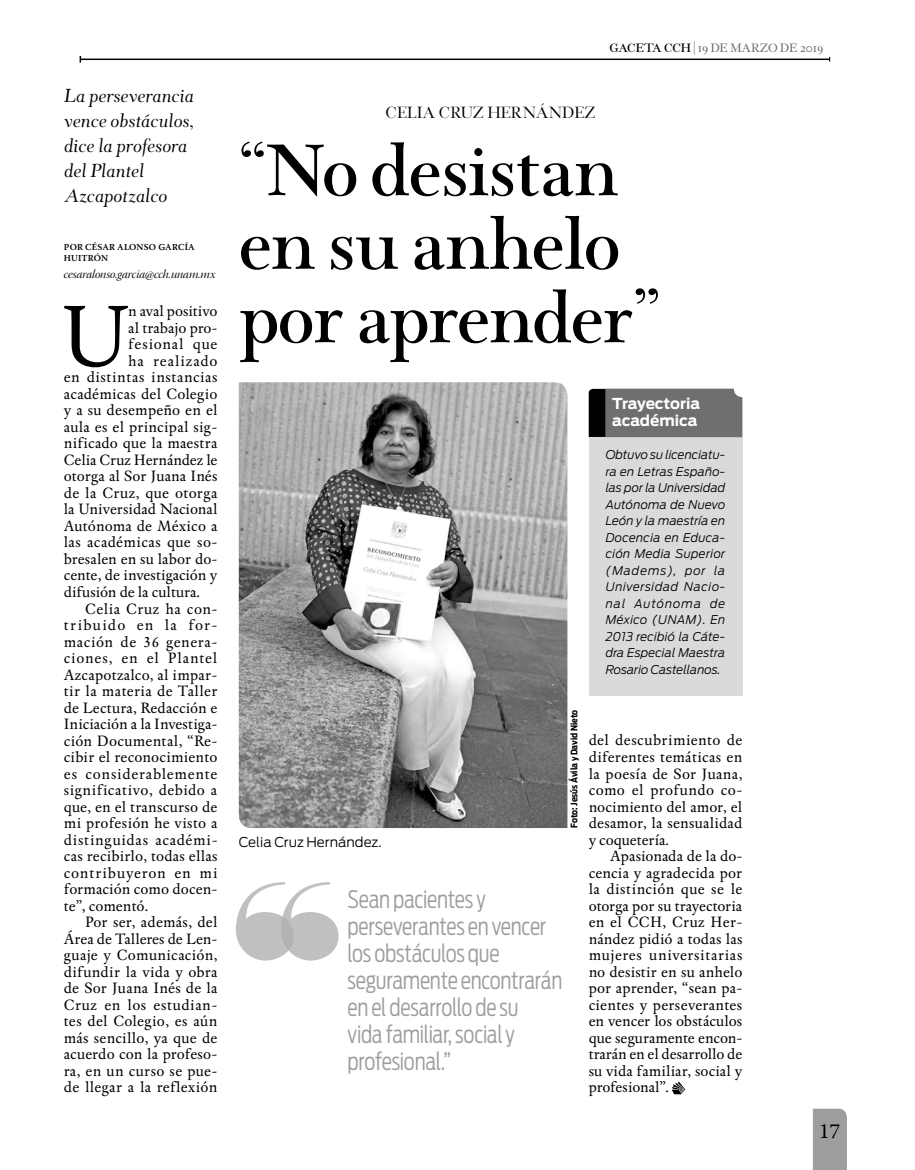
<style>
.page{position:relative;width:915px;height:1170px;background:#fff}
.page>*{position:absolute;margin:0;border:0;box-sizing:border-box;transform-origin:0 0}
.t1{font:90.9px "Warnock Pro";color:#000}
.t2{font:600 81px/73.5px "Wessex";letter-spacing:-.02em;color:#000}
.t3{font:300 24px/27px "Antenna Cond";letter-spacing:-.015em;color:#9d9d9c;scale:.91 1}
.t4{font:italic 21px/25.2px "Wessex";color:#000}
.t5{font:21px "Warnock Pro";color:#000}
.t6{font:18px "Wessex Roman Titling";color:#000}
.t7{font:15.75px/16.5px "Espinosa Nova";letter-spacing:.01em;color:#000;text-align:justify}
.t8{font:15.75px "Espinosa Nova";letter-spacing:.035em;color:#000}
.t9{font:15.75px "Espinosa Nova";letter-spacing:-.01em;color:#000}
.t10{font:15.75px "Espinosa Nova";letter-spacing:.05em;color:#000}
.t11{font:15.75px "Espinosa Nova";letter-spacing:.045em;color:#000}
.t12{font:15.75px "Espinosa Nova";letter-spacing:.04em;color:#000}
.t13{font:15.75px "Espinosa Nova";letter-spacing:.03em;color:#000}
.t14{font:15.75px "Espinosa Nova";letter-spacing:.075em;color:#000}
.t15{font:15.75px "Espinosa Nova";letter-spacing:.055em;color:#000}
.t16{font:700 15px/16.5px "Antenna";letter-spacing:-.005em;color:#fff}
.t17{font:13.5px "Wessex";color:#646363}
.t18{font:300 13.5px "Antenna";color:#000}
.t19{font:italic 300 12px/16.5px "Antenna";color:#000;text-align:justify}
.t20{font:12px "Warnock Pro It Disp";letter-spacing:-.01em;color:#000}
.t21{font:600 9.15px/10.9px "Warnock Pro";letter-spacing:.015em;color:#000}
.t22{font:700 9px "Antenna Cond";color:#000}
.s1{font-weight:600;color:#000}
</style>
<div class="page">
<div style="left:812px;top:1108px;width:34px;height:61px;background:#9d9d9c"></div>
<hr style="left:80px;top:59px;width:749px;height:1px;background:#000">
<img style="left:239px;top:382px;width:328px;height:446px">
<svg style="left:236px;top:882px;width:102px;height:78px"></svg>
<svg style="left:671px;top:1081px;width:14px;height:13px"></svg>
<div style="left:588px;top:437px;width:154px;height:259px;background:#dadada"></div>
<svg style="left:588px;top:388px;width:154px;height:49px;background:#676767"></svg>
<h3 class="t4" style="left:64px;top:83px;width:131px">La perseverancia vence obstáculos, dice la profesora del Plantel<br>Azcapotzalco</h3>
<p class="t21" style="left:64px;top:241px;width:132px">POR CÉSAR ALONSO GARCÍA<br>HUITRÓN</p>
<p class="t20" style="left:64px;top:267px;width:153px">cesaralonso.garcia@cch.unam.mx</p>
<h1 class="t1" style="left:61px;top:281px;width:68px">U</h1>
<p class="t7" style="left:128px;top:303px;width:91px">n aval positivo</p>
<p class="t7" style="left:128px;top:320px;width:91px">al trabajo pro-</p>
<p class="t11" style="left:128px;top:335px;width:91px">fesional que</p>
<p class="t15" style="left:128px;top:352px;width:91px">ha realizado</p>
<p class="t8" style="left:64px;top:368px;width:155px">en distintas instancias</p>
<p class="t7" style="left:64px;top:386px;width:155px">académicas del Colegio</p>
<p class="t7" style="left:64px;top:402px;width:155px">y a su desempeño en el</p>
<p class="t7" style="left:64px;top:419px;width:155px">aula es el principal sig-</p>
<p class="t7" style="left:64px;top:435px;width:155px">nificado que la maestra</p>
<p class="t7" style="left:64px;top:452px;width:155px">Celia Cruz Hernández le</p>
<p class="t7" style="left:64px;top:468px;width:155px">otorga al Sor Juana Inés</p>
<p class="t7" style="left:64px;top:485px;width:155px">de la Cruz, que otorga</p>
<p class="t7" style="left:64px;top:501px;width:155px">la Universidad Nacional</p>
<p class="t7" style="left:64px;top:518px;width:155px">Autónoma de México a</p>
<p class="t7" style="left:64px;top:534px;width:155px">las académicas que so-</p>
<p class="t7" style="left:64px;top:551px;width:155px">bresalen en su labor do-</p>
<p class="t9" style="left:64px;top:566px;width:155px">cente, de investigación y</p>
<p class="t7" style="left:64px;top:584px;width:138px">difusión de la cultura.</p>
<p class="t8" style="left:85px;top:599px;width:134px">Celia Cruz ha con-</p>
<p class="t14" style="left:64px;top:616px;width:155px">tribuido en la for-</p>
<p class="t13" style="left:64px;top:632px;width:155px">mación de 36 genera-</p>
<p class="t10" style="left:64px;top:649px;width:155px">ciones, en el Plantel</p>
<p class="t7" style="left:64px;top:666px;width:155px">Azcapotzalco, al impar-</p>
<p class="t7" style="left:64px;top:683px;width:155px">tir la materia de Taller</p>
<p class="t7" style="left:64px;top:699px;width:155px">de Lectura, Redacción e</p>
<p class="t7" style="left:64px;top:716px;width:155px">Iniciación a la Investiga-</p>
<p class="t7" style="left:64px;top:732px;width:155px">ción Documental, “Re-</p>
<p class="t7" style="left:64px;top:749px;width:155px">cibir el reconocimiento</p>
<p class="t12" style="left:64px;top:764px;width:155px">es considerablemente</p>
<p class="t8" style="left:64px;top:781px;width:155px">significativo, debido a</p>
<p class="t7" style="left:64px;top:798px;width:155px">que, en el transcurso de</p>
<p class="t7" style="left:64px;top:815px;width:155px">mi profesión he visto a</p>
<p class="t11" style="left:64px;top:830px;width:155px">distinguidas académi-</p>
<p class="t7" style="left:64px;top:848px;width:155px">cas recibirlo, todas ellas</p>
<p class="t10" style="left:64px;top:863px;width:155px">contribuyeron en mi</p>
<p class="t7" style="left:64px;top:881px;width:155px">formación como docen-</p>
<p class="t9" style="left:64px;top:896px;width:86px">te”, comentó.</p>
<p class="t7" style="left:85px;top:914px;width:134px">Por ser, además, del</p>
<p class="t9" style="left:64px;top:929px;width:155px">Área de Talleres de Len-</p>
<p class="t7" style="left:64px;top:947px;width:155px">guaje y Comunicación,</p>
<p class="t7" style="left:64px;top:963px;width:155px">difundir la vida y obra</p>
<p class="t7" style="left:64px;top:980px;width:155px">de Sor Juana Inés de la</p>
<p class="t8" style="left:64px;top:995px;width:155px">Cruz en los estudian-</p>
<p class="t7" style="left:64px;top:1013px;width:155px">tes del Colegio, es aún</p>
<p class="t7" style="left:64px;top:1029px;width:155px">más sencillo, ya que de</p>
<p class="t7" style="left:64px;top:1046px;width:155px">acuerdo con la profeso-</p>
<p class="t7" style="left:64px;top:1062px;width:155px">ra, en un curso se pue-</p>
<p class="t7" style="left:64px;top:1079px;width:155px">de llegar a la reflexión</p>
<p class="t17" style="left:609px;top:40px;width:215px"><span class="s1">GACETA CCH</span> | 19 DE MARZO DE 2019</p>
<p class="t6" style="left:385px;top:103px;width:211px">CELIA CRUZ HERNÁNDEZ</p>
<h2 class="t2" style="left:239px;top:135px;width:423px">“No desistan en su anhelo por aprender”</h2>
<p class="t16" style="left:612px;top:395px;width:90px">Trayectoria académica</p>
<p class="t19" style="left:605px;top:446px;width:121px">Obtuvo su licenciatu&shy;ra en Letras Españo&shy;las por la Universidad Autónoma de Nuevo León y la maestría en Docencia en Educa&shy;ción Media Superior (Madems), por la Universidad Nacio&shy;nal Autónoma de México (UNAM). En 2013 recibió la Cáte&shy;dra Especial Maestra Rosario Castellanos.</p>
<p class="t18" style="left:239px;top:834px;width:144px">Celia Cruz Hernández.</p>
<p class="t22" style="left:568px;top:828px;width:120px;rotate:-90deg">Foto: Jesús Ávila y David Nieto</p>
<h3 class="t3" style="left:347px;top:885px;width:237px">Sean pacientes y perseverantes en vencer los obstáculos que seguramente encontrarán en el desarrollo de su<br>vida familiar, social y profesional.”</h3>
<p class="t7" style="left:588px;top:732px;width:155px">del descubrimiento de diferentes temáticas en la poesía de Sor Juana, como el profundo co&shy;nocimiento del amor, el desamor, la sensualidad y coquetería.</p>
<p class="t7" style="left:588px;top:848px;width:155px;text-indent:21px">Apasionada de la do&shy;cencia y agradecida por la distinción que se le otorga por su trayectoria en el CCH, Cruz Her&shy;nández pidió a todas las mujeres universitarias no desistir en su anhelo por aprender, “sean pa&shy;cientes y perseverantes en vencer los obstáculos que seguramente encon&shy;trarán en el desarrollo de su vida familiar, social y profesional”.</p>
<h3 class="t5" style="left:819px;top:1118px;width:23px">17</h3>
</div>
